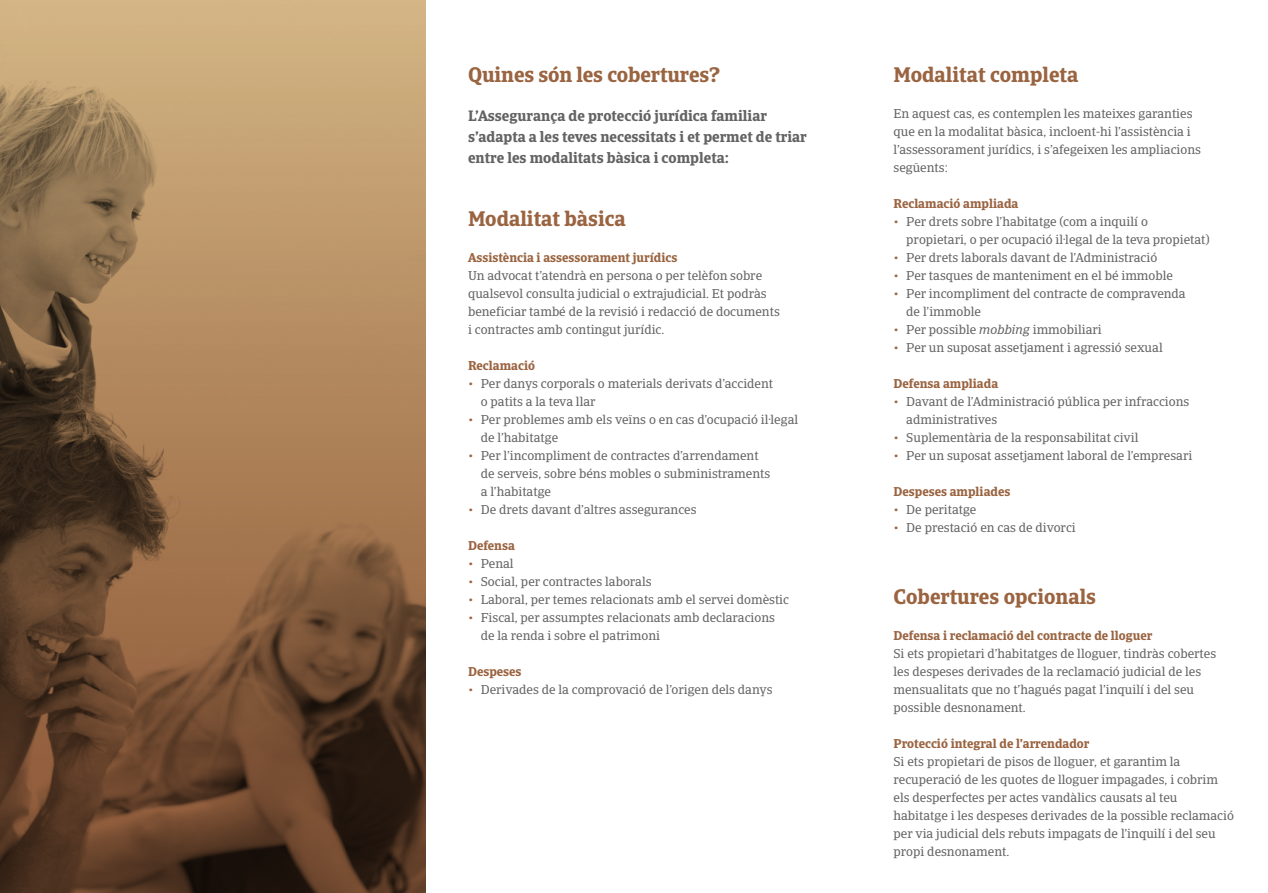
<style>
.page{position:relative;width:1268px;height:893px;background:#fff}
.page>*{position:absolute;margin:0;border:0;box-sizing:border-box;transform-origin:0 0}
.t1{font:700 21px "Catalana";color:#9a6441}
.t2{font:700 15px/21px "Catalana";color:#646363}
.t3{font:12.75px/18px "Catalana";color:#646363}
.t4{font:700 12.75px "Catalana";color:#9a6441}
.s1{font-size:16.5px;color:#9a6441}
.s2{font-style:italic}
</style>
<div class="page">
<img style="left:0;top:0;width:425px;height:893px">
<h1 class="t1" style="left:468px;top:61px;width:253px">Quines són les cobertures?</h1>
<p class="t2" style="left:468px;top:105px;width:340px">L’Assegurança de protecció jurídica familiar s’adapta a les teves necessitats i et permet de triar entre les modalitats bàsica i completa:</p>
<h1 class="t1" style="left:468px;top:205px;width:159px">Modalitat bàsica</h1>
<p class="t4" style="left:468px;top:249px;width:211px">Assistència i assessorament jurídics</p>
<p class="t3" style="left:468px;top:267px;width:313px">Un advocat t’atendrà en persona o per telèfon sobre qualsevol consulta judicial o extrajudicial. Et podràs beneficiar també de la revisió i redacció de documents i contractes amb contingut jurídic.</p>
<p class="t4" style="left:468px;top:357px;width:68px">Reclamació</p>
<p class="t3" style="left:480px;top:375px;width:294px;text-indent:-13px"><span class="s1">•</span> Per danys corporals o materials derivats d’accident o patits a la teva llar</p>
<p class="t3" style="left:480px;top:411px;width:319px;text-indent:-13px"><span class="s1">•</span> Per problemes amb els veïns o en cas d’ocupació il·legal de l’habitatge</p>
<p class="t3" style="left:480px;top:447px;width:291px;text-indent:-13px"><span class="s1">•</span> Per l’incompliment de contractes d’arrendament de serveis, sobre béns mobles o subministraments a l’habitatge</p>
<p class="t3" style="left:468px;top:501px;width:230px"><span class="s1">•</span> De drets davant d’altres assegurances</p>
<p class="t4" style="left:468px;top:537px;width:48px">Defensa</p>
<p class="t3" style="left:468px;top:555px;width:47px"><span class="s1">•</span> Penal</p>
<p class="t3" style="left:468px;top:573px;width:185px"><span class="s1">•</span> Social, per contractes laborals</p>
<p class="t3" style="left:468px;top:591px;width:322px"><span class="s1">•</span> Laboral, per temes relacionats amb el servei domèstic</p>
<p class="t3" style="left:480px;top:609px;width:295px;text-indent:-13px"><span class="s1">•</span> Fiscal, per assumptes relacionats amb declaracions de la renda i sobre el patrimoni</p>
<p class="t4" style="left:468px;top:663px;width:55px">Despeses</p>
<p class="t3" style="left:468px;top:681px;width:306px"><span class="s1">•</span> Derivades de la comprovació de l’origen dels danys</p>
<h1 class="t1" style="left:893px;top:61px;width:186px">Modalitat completa</h1>
<p class="t3" style="left:893px;top:105px;width:309px">En aquest cas, es contemplen les mateixes garanties que en la modalitat bàsica, incloent-hi l’assistència i l’assessorament jurídics, i s’afegeixen les ampliacions següents:</p>
<p class="t4" style="left:893px;top:195px;width:126px">Reclamació ampliada</p>
<p class="t3" style="left:906px;top:213px;width:305px;text-indent:-13px"><span class="s1">•</span> Per drets sobre l’habitatge (com a inquilí o propietari, o per ocupació il·legal de la teva propietat)</p>
<p class="t3" style="left:893px;top:249px;width:265px"><span class="s1">•</span> Per drets laborals davant de l’Administració</p>
<p class="t3" style="left:893px;top:267px;width:281px"><span class="s1">•</span> Per tasques de manteniment en el bé immoble</p>
<p class="t3" style="left:906px;top:285px;width:281px;text-indent:-13px"><span class="s1">•</span> Per incompliment del contracte de compravenda de l’immoble</p>
<p class="t3" style="left:893px;top:321px;width:210px"><span class="s1">•</span> Per possible <span class="s2">mobbing</span> immobiliari</p>
<p class="t3" style="left:893px;top:339px;width:271px"><span class="s1">•</span> Per un suposat assetjament i agressió sexual</p>
<p class="t4" style="left:893px;top:375px;width:106px">Defensa ampliada</p>
<p class="t3" style="left:906px;top:393px;width:284px;text-indent:-13px"><span class="s1">•</span> Davant de l’Administració pública per infraccions administratives</p>
<p class="t3" style="left:893px;top:429px;width:246px"><span class="s1">•</span> Suplementària de la responsabilitat civil</p>
<p class="t3" style="left:893px;top:447px;width:300px"><span class="s1">•</span> Per un suposat assetjament laboral de l’empresari</p>
<p class="t4" style="left:893px;top:483px;width:118px">Despeses ampliades</p>
<p class="t3" style="left:893px;top:501px;width:84px"><span class="s1">•</span> De peritatge</p>
<p class="t3" style="left:893px;top:519px;width:184px"><span class="s1">•</span> De prestació en cas de divorci</p>
<h1 class="t1" style="left:893px;top:583px;width:204px">Cobertures opcionals</h1>
<p class="t4" style="left:893px;top:627px;width:260px">Defensa i reclamació del contracte de lloguer</p>
<p class="t3" style="left:893px;top:645px;width:324px">Si ets propietari d’habitatges de lloguer, tindràs cobertes les despeses derivades de la reclamació judicial de les mensualitats que no t’hagués pagat l’inquilí i del seu possible desnonament.</p>
<p class="t4" style="left:893px;top:735px;width:197px">Protecció integral de l’arrendador</p>
<p class="t3" style="left:893px;top:753px;width:342px">Si ets propietari de pisos de lloguer, et garantim la recuperació de les quotes de lloguer impagades, i cobrim els desperfectes per actes vandàlics causats al teu habitatge i les despeses derivades de la possible reclamació per via judicial dels rebuts impagats de l’inquilí i del seu propi desnonament.</p>
</div>
